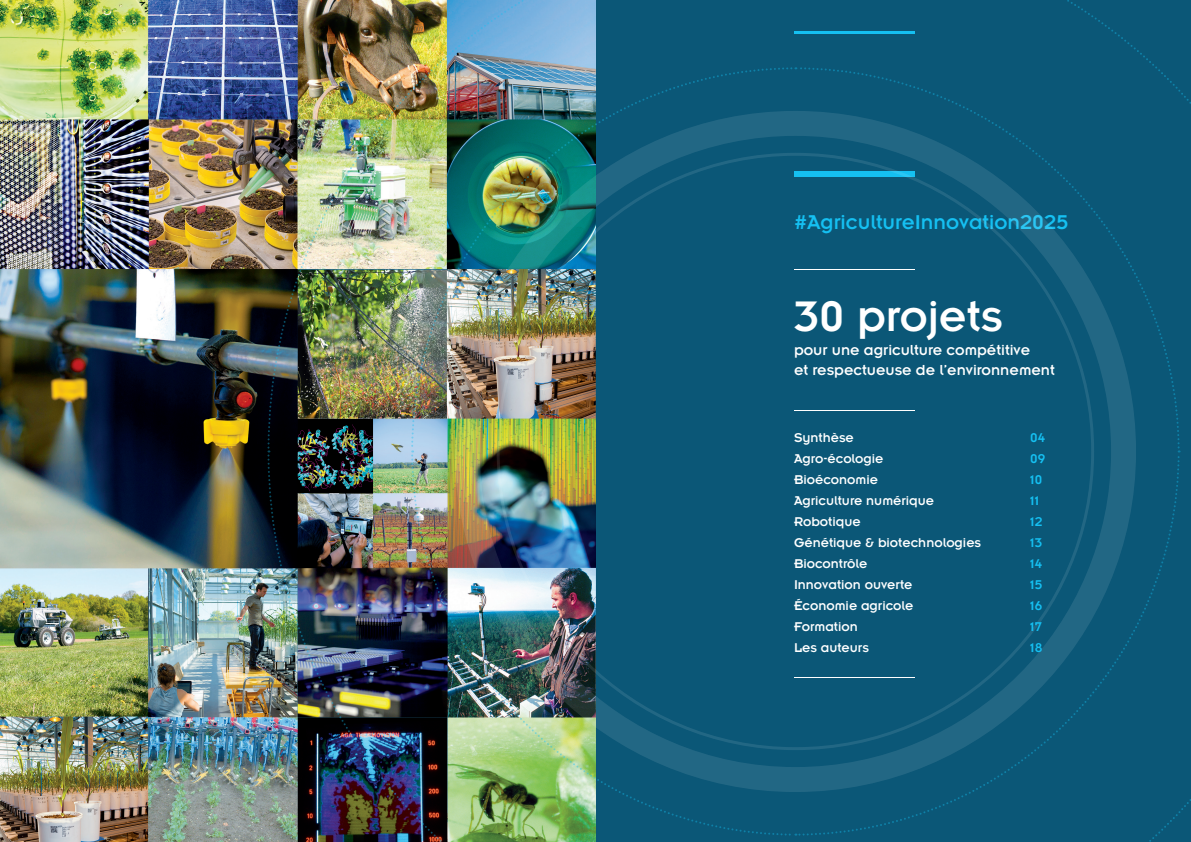
<style>
.page{position:relative;width:1191px;height:842px;background:#fff}
.page>*{position:absolute;margin:0;border:0;box-sizing:border-box;transform-origin:0 0}
.t1{font:47px "Insignia LT Std";color:#fff}
.t2{font:22px "Insignia LT Std";color:#15c0f2}
.t3{font:16px/20px "Insignia LT Std";color:#fff}
.t4{font:14px/21px "Insignia LT Std";color:#fff}
.t5{font:14px/21px "Insignia LT Std";color:#15c0f2}
</style>
<div class="page">
<img style="left:0;top:0;width:595px;height:842px">
<div style="left:794px;top:171px;width:120px;height:6px;background:#15c0f2"></div>
<hr style="left:794px;top:31px;width:120px;height:2px;background:#15c0f2">
<div style="left:797px;top:451px;width:394px;height:391px;background:#0b5777"></div>
<div style="left:795px;top:0;width:396px;height:449px;background:#0b5777"></div>
<img style="left:266px;top:0;width:527px;height:451px">
<img style="left:266px;top:453px;width:529px;height:389px">
<svg style="left:797px;top:451px;width:383px;height:386px;background:#0d5878"></svg>
<svg style="left:795px;top:66px;width:385px;height:383px;background:#0d5979"></svg>
<img style="left:410px;top:66px;width:383px;height:385px">
<img style="left:410px;top:453px;width:385px;height:384px">
<h2 class="t2" style="left:794px;top:211px;width:276px">#AgricultureInnovation2025</h2>
<h1 class="t1" style="left:794px;top:293px;width:210px">30 projets</h1>
<p class="t3" style="left:794px;top:340px;width:262px">pour une agriculture compétitive<br>et respectueuse de l’environnement</p>
<p class="t4" style="left:794px;top:427px;width:189px">Synthèse<br>Agro-écologie<br>Bioéconomie<br>Agriculture numérique<br>Robotique<br>Génétique &amp; biotechnologies<br>Biocontrôle<br>Innovation ouverte<br>Économie agricole<br>Formation<br>Les auteurs</p>
<p class="t5" style="left:1030px;top:427px;width:17px">04<br>09<br>10<br>11<br>12<br>13<br>14<br>15<br>16<br>17<br>18</p>
</div>
